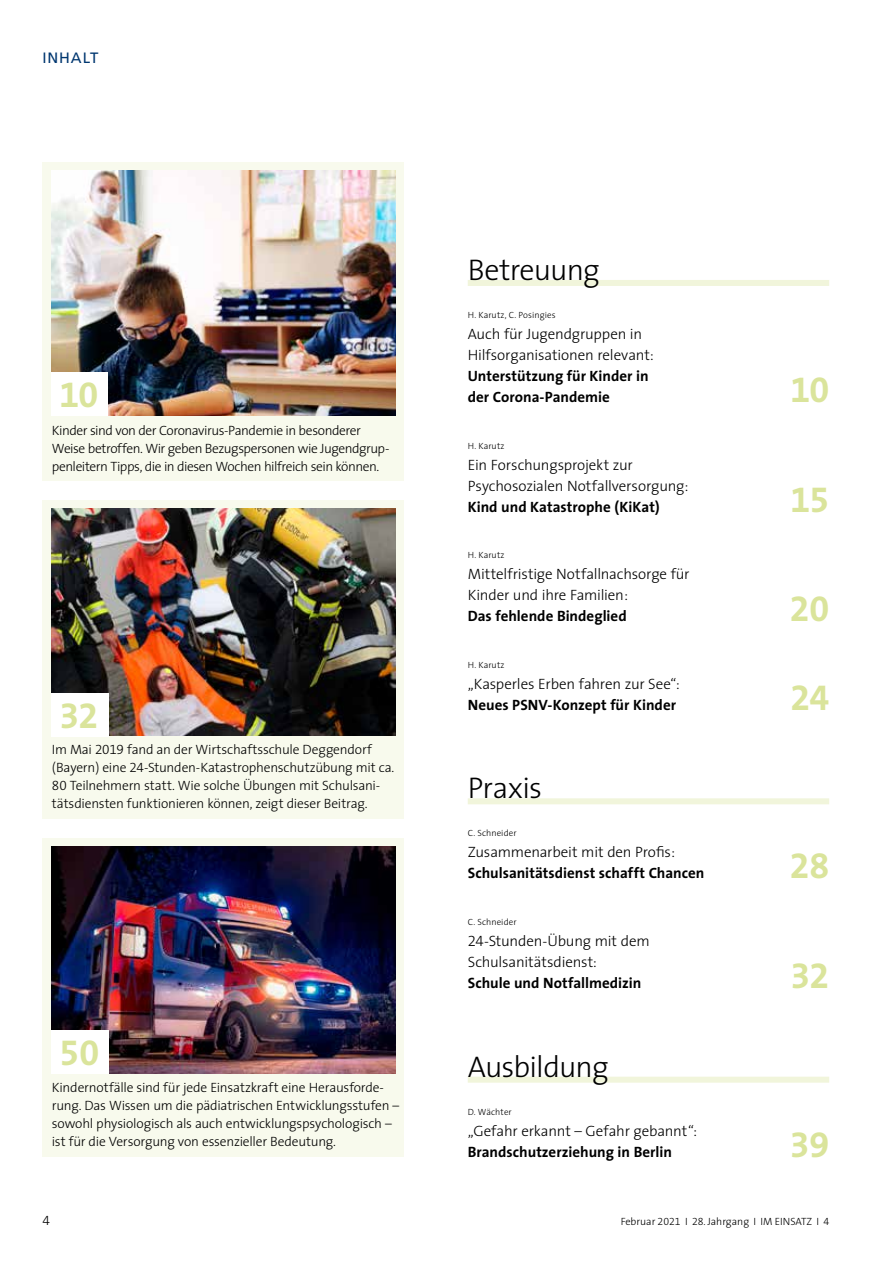
<style>
.page{position:relative;width:893px;height:1263px;background:#fff}
.page>*{position:absolute;margin:0;border:0;box-sizing:border-box;transform-origin:0 0}
.t1{font:36px "The Sans Bold Expert";letter-spacing:-.025em;color:#dae49b}
.t2{font:300 30px "The Sans";letter-spacing:-.03em;color:#000}
.t3{font:300 15px/21px "The Sans";letter-spacing:-.01em;color:#000}
.t4{font:700 15px/21px "The Sans";color:#000}
.t5{font:15px "Frutiger";letter-spacing:.06em;color:#003770}
.t6{font:300 13.5px/18px "The Sans";letter-spacing:-.02em;color:#000}
.t7{font:13.5px "The Sans Light Expert";color:#000}
.t8{font:300 10.5px "The Sans";color:#000}
.t9{font:300 9px "The Sans";letter-spacing:.01em;color:#000}
.s1{font-family:"The Sans Light Expert";font-weight:400}
</style>
<div class="page">
<div style="left:43px;top:838px;width:361px;height:319px;background:#f8faed"></div>
<img style="left:51px;top:846px;width:344px;height:228px">
<div style="left:51px;top:1031px;width:57px;height:43px;background:#fff"></div>
<div style="left:43px;top:500px;width:361px;height:319px;background:#f8faed"></div>
<img style="left:51px;top:508px;width:344px;height:228px">
<div style="left:51px;top:694px;width:57px;height:43px;background:#fff"></div>
<div style="left:43px;top:162px;width:361px;height:318px;background:#f8faed"></div>
<img style="left:51px;top:170px;width:344px;height:245px">
<div style="left:51px;top:372px;width:57px;height:43px;background:#fff"></div>
<div style="left:468px;top:280px;width:361px;height:6px;background:#f1f5db"></div>
<div style="left:468px;top:798px;width:361px;height:6px;background:#f1f5db"></div>
<div style="left:468px;top:1077px;width:361px;height:6px;background:#f1f5db"></div>
<p class="t5" style="left:43px;top:49px;width:57px">INHALT</p>
<h1 class="t1" style="left:60px;top:365px;width:40px">10</h1>
<p class="t6" style="left:52px;top:421px;width:339px">Kinder sind von der Coronavirus-Pandemie in besonderer<br>Weise betroffen. Wir geben Bezugspersonen wie Jugendgrup&shy;penleitern Tipps, die in diesen Wochen hilfreich sein können.</p>
<h1 class="t1" style="left:60px;top:686px;width:40px">32</h1>
<p class="t6" style="left:52px;top:740px;width:344px">Im Mai <span class="s1">2019</span> fand an der Wirtschaftsschule Deggendorf (Bayern) eine <span class="s1">24</span>-Stunden-Katastrophenschutzübung mit ca.<br><span class="s1">80</span> Teilnehmern statt. Wie solche Übungen mit Schulsani&shy;tätsdiensten funktionieren können, zeigt dieser Beitrag.</p>
<h1 class="t1" style="left:60px;top:1023px;width:41px">50</h1>
<p class="t6" style="left:52px;top:1078px;width:349px">Kindernotfälle sind für jede Einsatzkraft eine Herausforde&shy;rung. Das Wissen um die pädiatrischen Entwicklungsstufen – sowohl physiologisch als auch entwicklungspsychologisch – ist für die Versorgung von essenzieller Bedeutung.</p>
<p class="t7" style="left:43px;top:1209px;width:9px">4</p>
<h2 class="t2" style="left:468px;top:245px;width:134px">Betreuung</h2>
<p class="t9" style="left:468px;top:307px;width:89px">H. Karutz, C. Posingies</p>
<p class="t3" style="left:468px;top:323px;width:187px">Auch für Jugendgruppen in<br>Hilfsorganisationen relevant:</p>
<p class="t4" style="left:468px;top:365px;width:182px">Unterstützung für Kinder in der Corona-Pandemie</p>
<h1 class="t1" style="left:790px;top:360px;width:40px">10</h1>
<p class="t9" style="left:468px;top:438px;width:38px">H. Karutz</p>
<p class="t3" style="left:468px;top:453px;width:222px">Ein Forschungsprojekt zur<br>Psychosozialen Notfallversorgung:</p>
<p class="t4" style="left:468px;top:495px;width:194px">Kind und Katastrophe (KiKat)</p>
<p class="t9" style="left:468px;top:547px;width:38px">H. Karutz</p>
<p class="t3" style="left:468px;top:563px;width:223px">Mittelfristige Notfallnachsorge für<br>Kinder und ihre Familien:</p>
<p class="t4" style="left:468px;top:605px;width:161px">Das fehlende Bindeglied</p>
<p class="t9" style="left:468px;top:657px;width:38px">H. Karutz</p>
<p class="t3" style="left:468px;top:672px;width:213px">„Kasperles Erben fahren zur See“:</p>
<p class="t4" style="left:468px;top:694px;width:210px">Neues PSNV-Konzept für Kinder</p>
<h2 class="t2" style="left:468px;top:763px;width:76px">Praxis</h2>
<p class="t9" style="left:468px;top:826px;width:50px">C. Schneider</p>
<p class="t3" style="left:468px;top:841px;width:209px">Zusammenarbeit mit den Profis:</p>
<p class="t4" style="left:468px;top:862px;width:238px">Schulsanitätsdienst schafft Chancen</p>
<p class="t9" style="left:468px;top:914px;width:50px">C. Schneider</p>
<p class="t3" style="left:468px;top:930px;width:183px"><span class="s1">24</span>-Stunden-Übung mit dem<br>Schulsanitätsdienst:</p>
<p class="t4" style="left:468px;top:972px;width:175px">Schule und Notfallmedizin</p>
<h2 class="t2" style="left:468px;top:1042px;width:143px">Ausbildung</h2>
<p class="t9" style="left:468px;top:1104px;width:46px">D. Wächter</p>
<p class="t3" style="left:468px;top:1119px;width:231px">„Gefahr erkannt – Gefahr gebannt“:</p>
<p class="t4" style="left:468px;top:1141px;width:206px">Brandschutzerziehung in Berlin</p>
<h1 class="t1" style="left:791px;top:469px;width:40px">15</h1>
<h1 class="t1" style="left:790px;top:579px;width:41px">20</h1>
<h1 class="t1" style="left:790px;top:667px;width:40px">24</h1>
<h1 class="t1" style="left:790px;top:836px;width:41px">28</h1>
<h1 class="t1" style="left:790px;top:945px;width:40px">32</h1>
<h1 class="t1" style="left:790px;top:1114px;width:41px">39</h1>
<p class="t8" style="left:621px;top:1212px;width:210px">Februar <span class="s1">2021</span> I <span class="s1">28</span>. Jahrgang I IM EINSATZ I <span class="s1">4</span></p>
</div>
